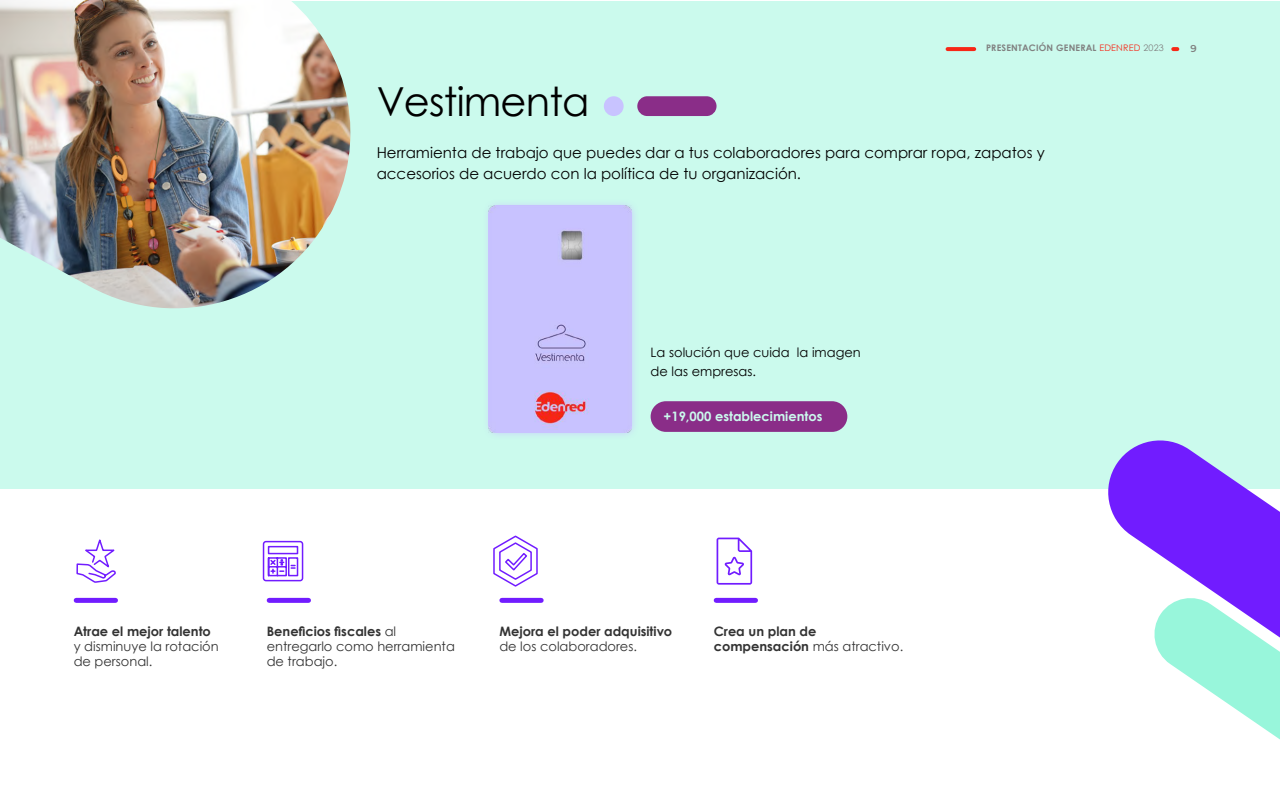
<style>
.page{position:relative;width:1280px;height:800px;background:#fff}
.page>*{position:absolute;margin:0;border:0;box-sizing:border-box;transform-origin:0 0}
.t1{font:40px "Century Gothic";letter-spacing:-.02em;color:#000}
.t2{font:15px/21px "Century Gothic";color:#000}
.t3{font:13px/15px "Century Gothic";color:#333}
.t4{font:700 13px/15px "Century Gothic";color:#333}
.t5{font:13px/19px "Century Gothic";color:#000}
.t6{font:700 13px "Century Gothic";color:#cbfaed}
.t7{font:600 10px "Montserrat";color:#808080}
.t8{font:700 9px "Century Gothic";letter-spacing:.02em;color:#808080}
.s1{font-weight:400;color:#f72717}
.s2{font-weight:400}
.s3{font-weight:700}
</style>
<div class="page">
<div style="left:0;top:1px;width:1280px;height:488px;background:#cbfaed"></div>
<div style="left:482px;top:199px;width:157px;height:241px;background:#c8c3ff;opacity:.75"></div>
<img style="left:489px;top:206px;width:142px;height:226px">
<svg style="left:948px;top:47px;width:26px;height:4px"></svg>
<svg style="left:1173px;top:47px;width:4px;height:4px"></svg>
<div style="left:76px;top:598px;width:40px;height:5px;background:#711cff"></div>
<div style="left:269px;top:598px;width:40px;height:5px;background:#711cff"></div>
<div style="left:502px;top:598px;width:39px;height:5px;background:#711cff"></div>
<div style="left:716px;top:598px;width:40px;height:5px;background:#711cff"></div>
<div style="left:651px;top:401px;width:196px;height:31px;background:#8a2d88;border-radius:15px"></div>
<img style="left:0;top:0;width:351px;height:309px">
<div style="left:637px;top:96px;width:80px;height:20px;background:#8a2d88;border-radius:10px"></div>
<div style="left:604px;top:96px;width:20px;height:20px;background:#c8c3ff;border-radius:50%"></div>
<svg style="left:1108px;top:440px;width:172px;height:153px;fill:#711cff"></svg>
<svg style="left:1154px;top:593px;width:126px;height:147px"></svg>
<svg style="left:76px;top:539px;width:40px;height:44px"></svg>
<svg style="left:262px;top:540px;width:42px;height:42px"></svg>
<svg style="left:493px;top:535px;width:45px;height:52px"></svg>
<svg style="left:717px;top:538px;width:35px;height:47px"></svg>
<h1 class="t1" style="left:377px;top:74px;width:214px">Vestimenta</h1>
<p class="t8" style="left:986px;top:41px;width:179px">PRESENTACIÓN GENERAL <span class="s1">EDENRED</span> <span class="s2">2023</span></p>
<p class="t7" style="left:1190px;top:41px;width:8px">9</p>
<p class="t2" style="left:377px;top:142px;width:670px">Herramienta de trabajo que puedes dar a tus colaboradores para comprar ropa, zapatos y accesorios de acuerdo con la política de tu organización.</p>
<p class="t5" style="left:651px;top:343px;width:212px">La solución que cuida la imagen de las empresas.</p>
<p class="t6" style="left:664px;top:406px;width:160px">+19,000 establecimientos</p>
<p class="t4" style="left:74px;top:623px;width:139px">Atrae el mejor talento</p>
<p class="t3" style="left:74px;top:638px;width:147px">y disminuye la rotación de personal.</p>
<p class="t3" style="left:267px;top:623px;width:190px"><span class="s3">Beneficios fiscales</span> al entregarlo como herramienta de trabajo.</p>
<p class="t4" style="left:499px;top:623px;width:174px">Mejora el poder adquisitivo</p>
<p class="t3" style="left:499px;top:638px;width:139px">de los colaboradores.</p>
<p class="t4" style="left:714px;top:623px;width:191px">Crea un plan de compensación <span class="s2">más atractivo.</span></p>
</div>
